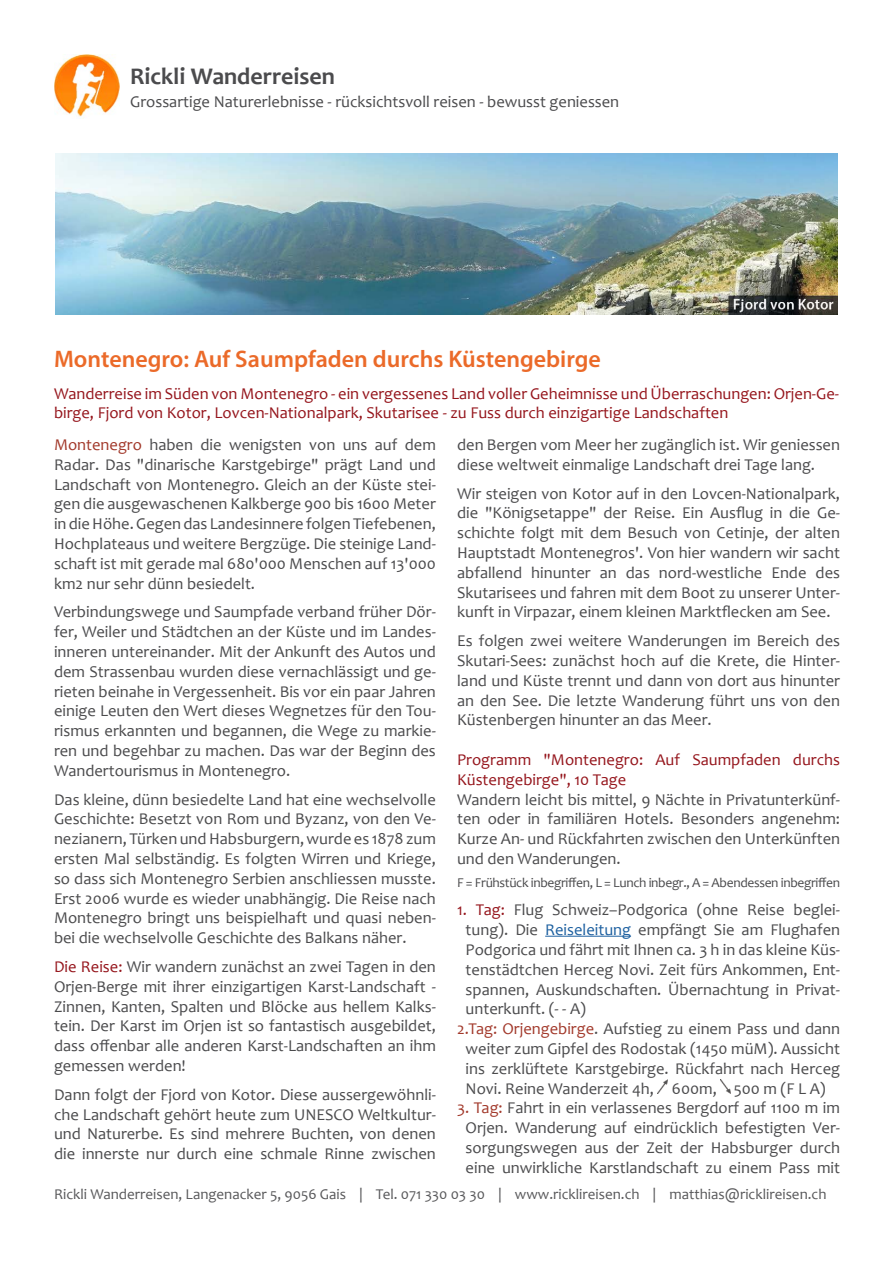
<style>
.page{position:relative;width:893px;height:1263px;background:#fff}
.page>*{position:absolute;margin:0;border:0;box-sizing:border-box;transform-origin:0 0}
.t1{font:600 24px "Myriad Pro";color:#eb6a29}
.t2{font:700 24px "Candara";color:#4b4b4d}
.t3{font:16.5px/19.8px "Candara";color:#4b4b4d;text-align:justify}
.t4{font:16.5px/19.8px "Candara";color:#95151c}
.t5{font:15px "Candara";color:#58585a}
.t6{font:13.5px "Candara";letter-spacing:-.025em;color:#4b4b4d}
.s1{color:#95151c}
.s2{color:#1d60a0}
.s3{color:#a2392b}
</style>
<div class="page">
<hr style="left:545px;top:936px;width:86px;height:1px;background:#1d60a0">
<img style="left:658px;top:1080px;width:9px;height:13px">
<img style="left:720px;top:1079px;width:10px;height:14px">
<img style="left:55px;top:153px;width:783px;height:162px">
<img style="left:55px;top:54px;width:64px;height:65px">
<h1 class="t2" style="left:130px;top:61px;width:206px">Rickli Wanderreisen</h1>
<p class="t3" style="left:130px;top:91px;width:491px">Grossartige Naturerlebnisse - rücksichtsvoll reisen - bewusst geniessen</p>
<h1 class="t1" style="left:54px;top:343px;width:548px">Montenegro: Auf Saumpfaden durchs Küstengebirge</h1>
<p class="t4" style="left:54px;top:383px;width:786px">Wanderreise im Süden von Montenegro - ein vergessenes Land voller Geheimnisse und Überraschungen: Orjen-Ge&shy;birge, Fjord von Kotor, Lovcen-Nationalpark, Skutarisee - zu Fuss durch einzigartige Landschaften</p>
<p class="t3" style="left:457px;top:435px;width:384px">den Bergen vom Meer her zugänglich ist. Wir geniessen diese weltweit einmalige Landschaft drei Tage lang.</p>
<p class="t3" style="left:457px;top:483px;width:384px">Wir steigen von Kotor auf in den Lovcen-Nationalpark, die "Königsetappe" der Reise. Ein Ausflug in die Ge&shy;schichte folgt mit dem Besuch von Cetinje, der alten Hauptstadt Montenegros'. Von hier wandern wir sacht abfallend hinunter an das nord-westliche Ende des Skutarisees und fahren mit dem Boot zu unserer Unter&shy;kunft in Virpazar, einem kleinen Marktflecken am See.</p>
<p class="t3" style="left:457px;top:631px;width:384px">Es folgen zwei weitere Wanderungen im Bereich des Skutari-Sees: zunächst hoch auf die Krete, die Hinter&shy;land und Küste trennt und dann von dort aus hinunter an den See. Die letzte Wanderung führt uns von den Küstenbergen hinunter an das Meer.</p>
<p class="t4" style="left:457px;top:750px;width:384px">Programm "Montenegro: Auf Saumpfaden durchs<br>Küstengebirge", 10 Tage</p>
<p class="t3" style="left:457px;top:789px;width:384px">Wandern leicht bis mittel, 9 Nächte in Privatunterkünf&shy;ten oder in familiären Hotels. Besonders angenehm:<br>Kurze An- und Rückfahrten zwischen den Unterkünften und den Wanderungen.</p>
<p class="t6" style="left:457px;top:874px;width:384px">F = Frühstück inbegriffen, L = Lunch inbegr., A = Abendessen inbegriffen</p>
<p class="t3" style="left:457px;top:900px;width:384px"><span class="s1">1. Tag:</span> Flug Schweiz–Podgorica (ohne Reise beglei-</p>
<p class="t3" style="left:466px;top:920px;width:376px">tung). Die <span class="s2">Reiseleitung</span> empfängt Sie am Flughafen</p>
<p class="t3" style="left:466px;top:940px;width:376px">Podgorica und fährt mit Ihnen ca. 3 h in das kleine Küs-</p>
<p class="t3" style="left:466px;top:959px;width:376px">tenstädtchen Herceg Novi. Zeit fürs Ankommen, Ent-</p>
<p class="t3" style="left:466px;top:979px;width:375px">spannen, Auskundschaften. Übernachtung in Privat-</p>
<p class="t3" style="left:466px;top:999px;width:122px">unterkunft. (- - A)</p>
<p class="t3" style="left:457px;top:1019px;width:384px"><span class="s3">2.Tag: Orjengebirge</span>. Aufstieg zu einem Pass und dann</p>
<p class="t3" style="left:466px;top:1039px;width:376px">weiter zum Gipfel des Rodostak (1450 müM). Aussicht</p>
<p class="t3" style="left:466px;top:1058px;width:376px">ins zerklüftete Karstgebirge. Rückfahrt nach Herceg</p>
<p class="t3" style="left:466px;top:1078px;width:362px">Novi. Reine Wanderzeit 4h, 600m, 500 m (F L A)</p>
<p class="t3" style="left:457px;top:1098px;width:384px;text-align:center"><span class="s3">3. Tag:</span> Fahrt in ein verlassenes Bergdorf auf 1100 m im Orjen. Wanderung auf eindrücklich befestigten Ver&shy;sorgungswegen aus der Zeit der Habsburger durch eine unwirkliche Karstlandschaft zu einem Pass mit</p>
<p class="t5" style="left:54px;top:1185px;width:774px">Rickli Wanderreisen, Langenacker 5, 9056 Gais | Tel. 071 330 03 30 | www.ricklireisen.ch | matthias@ricklireisen.ch</p>
<p class="t3" style="left:54px;top:435px;width:383px"><span class="s3">Montenegro</span> haben die wenigsten von uns auf dem Radar. Das "dinarische Karstgebirge" prägt Land und Landschaft von Montenegro. Gleich an der Küste stei&shy;gen die ausgewaschenen Kalkberge 900 bis 1600 Meter in die Höhe. Gegen das Landesinnere folgen Tiefebenen, Hochplateaus und weitere Bergzüge. Die steinige Land&shy;schaft ist mit gerade mal 680'000 Menschen auf 13'000 km2 nur sehr dünn besiedelt.</p>
<p class="t3" style="left:54px;top:602px;width:383px">Verbindungswege und Saumpfade verband früher Dör&shy;fer, Weiler und Städtchen an der Küste und im Landes&shy;inneren untereinander. Mit der Ankunft des Autos und dem Strassenbau wurden diese vernachlässigt und ge&shy;rieten beinahe in Vergessenheit. Bis vor ein paar Jahren einige Leuten den Wert dieses Wegnetzes für den Tou&shy;rismus erkannten und begannen, die Wege zu markie&shy;ren und begehbar zu machen. Das war der Beginn des Wandertourismus in Montenegro.</p>
<p class="t3" style="left:54px;top:789px;width:383px">Das kleine, dünn besiedelte Land hat eine wechselvolle Geschichte: Besetzt von Rom und Byzanz, von den Ve&shy;nezianern, Türken und Habsburgern, wurde es 1878 zum ersten Mal selbständig. Es folgten Wirren und Kriege, so dass sich Montenegro Serbien anschliessen musste.<br>Erst 2006 wurde es wieder unabhängig. Die Reise nach Montenegro bringt uns beispielhaft und quasi neben&shy;bei die wechselvolle Geschichte des Balkans näher.</p>
<p class="t3" style="left:54px;top:957px;width:383px"><span class="s1">Die Reise:</span> Wir wandern zunächst an zwei Tagen in den Orjen-Berge mit ihrer einzigartigen Karst-Landschaft - Zinnen, Kanten, Spalten und Blöcke aus hellem Kalks&shy;tein. Der Karst im Orjen ist so fantastisch ausgebildet, dass offenbar alle anderen Karst-Landschaften an ihm gemessen werden!</p>
<p class="t3" style="left:54px;top:1084px;width:383px">Dann folgt der Fjord von Kotor. Diese aussergewöhnli&shy;che Landschaft gehört heute zum UNESCO Weltkultur&shy;und Naturerbe. Es sind mehrere Buchten, von denen die innerste nur durch eine schmale Rinne zwischen</p>
</div>
